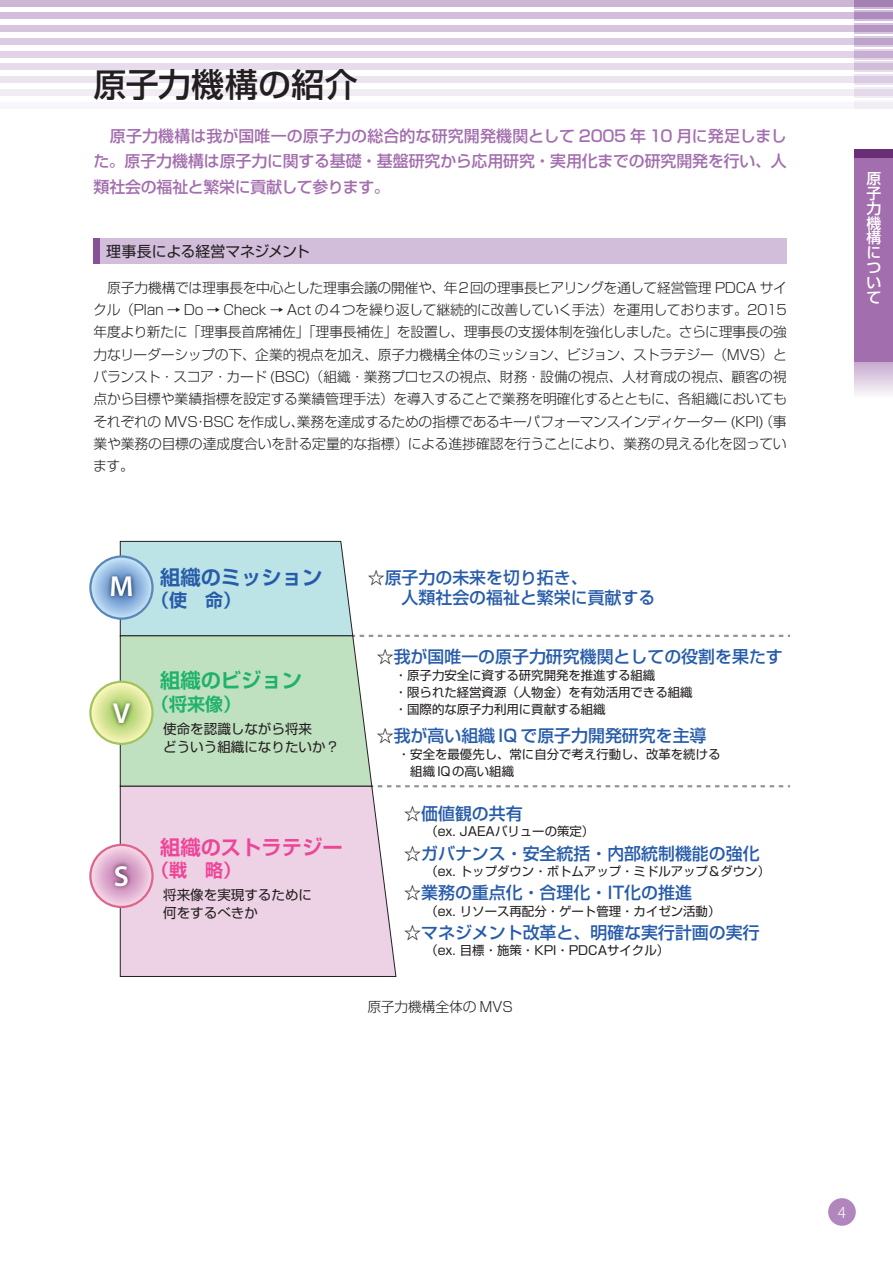
<style>
.page{position:relative;width:893px;height:1263px;background:#fff}
.page>*{position:absolute;margin:0;border:0;box-sizing:border-box;transform-origin:0 0}
.t1{font:500 33px "Shin Go Pro";letter-spacing:.005em;color:#231f20}
.t2{font:600 29.1px "Myriad Pro";color:#fff}
.t3{font:700 20.25px "Shin Go Pro De";color:#ed4699}
.t4{font:700 20.25px "Shin Go Pro De";color:#275caa}
.t5{font:700 20.25px "Shin Go Pro De";color:#1eb26a}
.t6{font:700 18px "Shin Go Pro De";color:#275caa}
.t7{font:700 18px "Shin Go Pro De";color:#1eb26a}
.t8{font:700 18px "Shin Go Pro De";color:#ed4699}
.t9{font:500 16.95px/20.2px "Shin Go Pro";color:#275caa}
.t10{font:500 15.9px/25.5px "Shin Go Pro";letter-spacing:-.01em;color:#a36eae;text-align:justify}
.t11{font:14.85px "Shin Go Pro";letter-spacing:-.015em;color:#231f20}
.t12{font:500 14.85px/14.9px "Shin Go Pro";color:#fff;text-align:justify}
.t13{font:300 14.85px "Koz Go Std";color:#fff}
.t14{font:300 13.8px/22.4px "Shin Go Pro";letter-spacing:-.015em;color:#231f20;text-align:justify}
.t15{font:13.5px/18px "Shin Go Pro";color:#231f20}
.t16{font:12.45px/17px "Shin Go Pro";color:#231f20}
.s1{color:#231f20}
</style>
<div class="page">
<div style="left:0;top:0;width:893px;height:6px;background:#cdb5d6"></div>
<div style="left:0;top:13px;width:893px;height:6px;background:#d2bddb"></div>
<div style="left:0;top:26px;width:893px;height:6px;background:#d7c4df"></div>
<div style="left:0;top:38px;width:893px;height:7px;background:#dccce3"></div>
<div style="left:0;top:51px;width:893px;height:6px;background:#e2d3e7"></div>
<div style="left:0;top:64px;width:893px;height:6px;background:#e7dcec"></div>
<div style="left:0;top:77px;width:893px;height:6px;background:#ece4f0"></div>
<div style="left:0;top:102px;width:893px;height:6px;background:#f8f6fa"></div>
<div style="left:0;top:89px;width:893px;height:7px;background:#f2ecf5"></div>
<svg style="left:855px;top:0;width:38px;height:9px"></svg>
<svg style="left:855px;top:11px;width:38px;height:10px"></svg>
<svg style="left:855px;top:49px;width:38px;height:11px"></svg>
<svg style="left:855px;top:62px;width:38px;height:10px"></svg>
<div style="left:855px;top:100px;width:38px;height:8px;background:#f1edf5"></div>
<svg style="left:855px;top:23px;width:38px;height:11px"></svg>
<svg style="left:855px;top:36px;width:38px;height:11px"></svg>
<svg style="left:855px;top:74px;width:38px;height:11px"></svg>
<svg style="left:855px;top:87px;width:38px;height:11px"></svg>
<svg style="left:855px;top:361px;width:38px;height:33px"></svg>
<div style="left:855px;top:149px;width:38px;height:212px;background:#a36eae"></div>
<div style="left:855px;top:149px;width:38px;height:8px;background:#682f76"></div>
<div style="left:94px;top:238px;width:693px;height:26px;background:#d2bddb"></div>
<div style="left:94px;top:238px;width:6px;height:26px;background:#865195"></div>
<svg style="left:119px;top:541px;width:671px;height:246px"></svg>
<svg style="left:119px;top:785px;width:278px;height:192px;background:#ead0e1"></svg>
<svg style="left:90px;top:556px;width:62px;height:63px"></svg>
<div style="left:89px;top:555px;width:65px;height:65px;border:2px solid #5b86ba;border-radius:50%"></div>
<img style="left:103px;top:565px;width:37px;height:46px">
<svg style="left:90px;top:682px;width:62px;height:62px;background:#e1e9a1"></svg>
<div style="left:89px;top:681px;width:65px;height:64px;border:2px solid #a1c360;border-radius:50%"></div>
<img style="left:106px;top:692px;width:31px;height:45px">
<svg style="left:90px;top:845px;width:62px;height:62px;background:#e9bbd4"></svg>
<div style="left:89px;top:844px;width:65px;height:64px;border:2px solid #da678e;border-radius:50%"></div>
<img style="left:107px;top:854px;width:29px;height:46px">
<div style="left:828px;top:1198px;width:28px;height:28px;background:#b186bc;border-radius:50%"></div>
<h1 class="t1" style="left:94px;top:57px;width:266px">原子力機構の紹介</h1>
<p class="t10" style="left:93px;top:121px;width:695px">　原子力機構は我が国唯一の原子力の総合的な研究開発機関として 2005 年 10 月に発足しました。原子力機構は原子力に関する基礎・基盤研究から応用研究・実用化までの研究開発を行い、人類社会の福祉と繁栄に貢献して参ります。</p>
<p class="t11" style="left:106px;top:239px;width:205px">理事長による経営マネジメント</p>
<p class="t14" style="left:93px;top:275px;width:695px">　原子力機構では理事長を中心とした理事会議の開催や、年２回の理事長ヒアリングを通して経営管理 PDCA サイクル（Plan → Do → Check → Act の４つを繰り返して継続的に改善していく手法）を運用しております。2015年度より新たに「理事長首席補佐」「理事長補佐」を設置し、理事長の支援体制を強化しました。さらに理事長の強力なリーダーシップの下、企業的視点を加え、原子力機構全体のミッション、ビジョン、ストラテジー（MVS）とバランスト・スコア・カード (BSC)（組織・業務プロセスの視点、財務・設備の視点、人材育成の視点、顧客の視点から目標や業績指標を設定する業績管理手法）を導入することで業務を明確化するとともに、各組織においてもそれぞれの MVS・BSC を作成し、業務を達成するための指標であるキーパフォーマンスインディケーター (KPI)（事業や業務の目標の達成度合いを計る定量的な指標）による進捗確認を行うことにより、業務の見える化を図っています。</p>
<h2 class="t2" style="left:109px;top:568px;width:26px">M</h2>
<h2 class="t2" style="left:113px;top:695px;width:19px">V</h2>
<h2 class="t2" style="left:114px;top:857px;width:17px">S</h2>
<h3 class="t4" style="left:160px;top:560px;width:164px">組織のミッション</h3>
<h3 class="t6" style="left:151px;top:586px;width:92px">（使　命）</h3>
<h3 class="t5" style="left:160px;top:664px;width:144px">組織のビジョン</h3>
<h3 class="t7" style="left:151px;top:689px;width:92px">（将来像）</h3>
<p class="t15" style="left:163px;top:718px;width:177px">使命を認識しながら将来<br>どういう組織になりたいか？</p>
<h3 class="t3" style="left:160px;top:830px;width:184px">組織のストラテジー</h3>
<h3 class="t8" style="left:151px;top:856px;width:92px">（戦　略）</h3>
<p class="t15" style="left:163px;top:884px;width:150px">将来像を実現するために何をするべきか</p>
<p class="t9" style="left:368px;top:565px;width:289px"><span class="s1">☆</span>原子力の未来を切り拓き、<br>　　人類社会の福祉と繁栄に貢献する</p>
<p class="t9" style="left:377px;top:644px;width:408px"><span class="s1">☆</span>我が国唯一の原子力研究機関としての役割を果たす</p>
<p class="t16" style="left:395px;top:665px;width:299px">・原子力安全に資する研究開発を推進する組織<br>・限られた経営資源（人物金）を有効活用できる組織・国際的な原子力利用に貢献する組織</p>
<p class="t9" style="left:377px;top:723px;width:331px"><span class="s1">☆</span>我が高い組織 IQ で原子力開発研究を主導</p>
<p class="t16" style="left:398px;top:744px;width:324px">・安全を最優先し、常に自分で考え行動し、改革を続ける　組織 IQの高い組織</p>
<p class="t9" style="left:404px;top:801px;width:120px"><span class="s1">☆</span>価値観の共有</p>
<p class="t16" style="left:425px;top:821px;width:170px">（ex. JAEAバリューの策定）</p>
<p class="t9" style="left:404px;top:841px;width:357px"><span class="s1">☆</span>ガバナンス・安全統括・内部統制機能の強化</p>
<p class="t16" style="left:425px;top:861px;width:346px">（ex. トップダウン・ボトムアップ・ミドルアップ＆ダウン）</p>
<p class="t9" style="left:404px;top:881px;width:289px"><span class="s1">☆</span>業務の重点化・合理化・IT化の推進</p>
<p class="t16" style="left:425px;top:901px;width:296px">（ex. リソース再配分・ゲート管理・カイゼン活動）</p>
<p class="t9" style="left:404px;top:921px;width:357px"><span class="s1">☆</span>マネジメント改革と、明確な実行計画の実行</p>
<p class="t16" style="left:425px;top:941px;width:245px">（ex. 目標・施策・KPI・PDCAサイクル）</p>
<p class="t14" style="left:367px;top:993px;width:147px">原子力機構全体の MVS</p>
<p class="t12" style="left:866px;top:169px;width:16px">原子力機構について</p>
<p class="t13" style="left:838px;top:1203px;width:10px">4</p>
</div>
